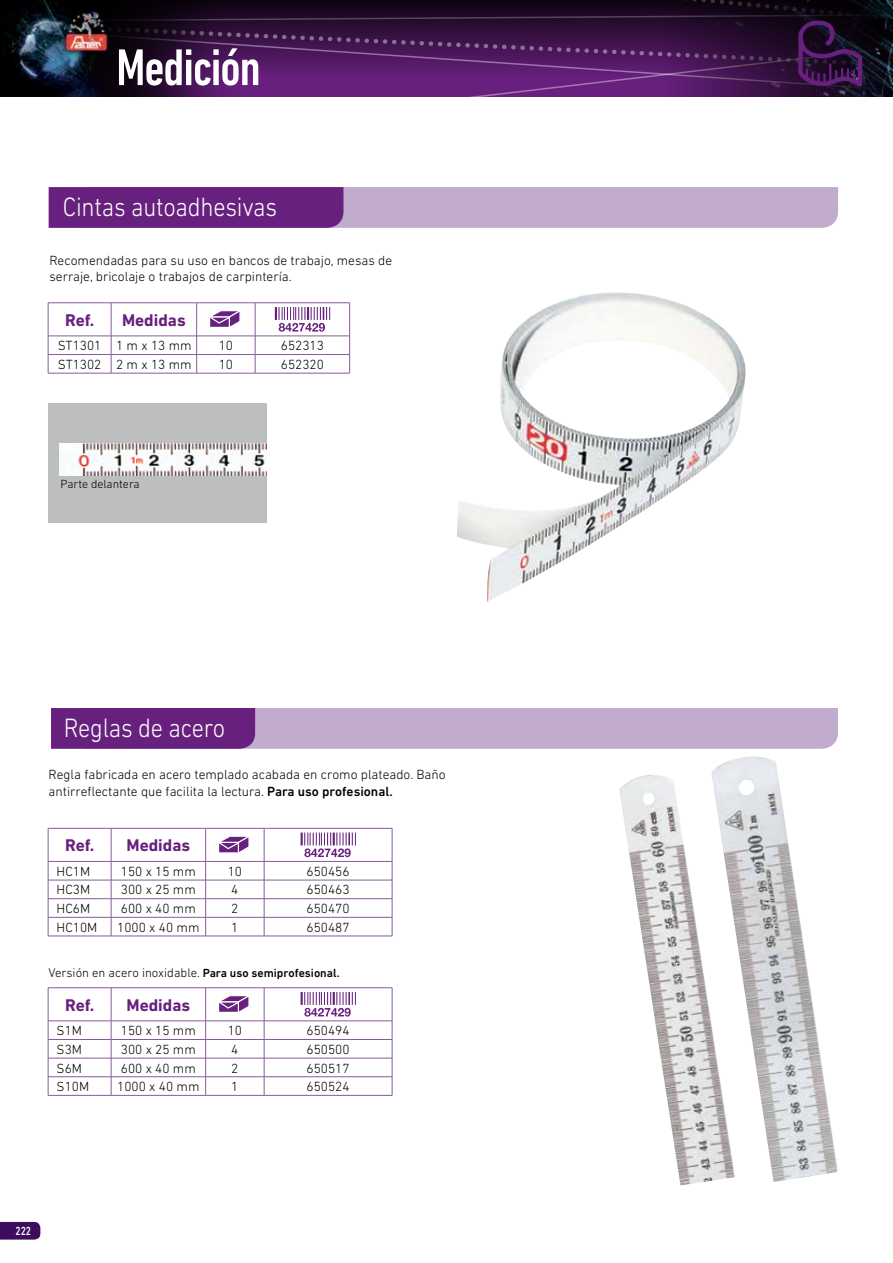
<style>
.page{position:relative;width:893px;height:1263px;background:#fff}
.page>*{position:absolute;margin:0;border:0;box-sizing:border-box;transform-origin:0 0}
.t1{font:500 condensed 52.5px "DIN Next LT Pro";letter-spacing:-.02em;color:#fff}
.t2{font:300 27px "DIN Next LT Pro";letter-spacing:-.01em;color:#fff;scale:.9 1}
.t3{font:700 17.25px "DIN Next LT Pro";color:#68207e}
.t4{font:300 13.5px/16.2px "DIN Next LT Pro";color:#000}
.t5{font:300 12.75px "DIN Next LT Pro";color:#000}
.t6{font:300 12px "DIN Next LT Pro";color:#000}
.t7{font:500 12px "DIN Next LT Pro";color:#fff;scale:.8 1}
.s1{font-weight:500}
.s2{font-weight:500;font-size:12px}
</style>
<div class="page">
<svg style="left:0;top:1222px;width:40px;height:17px"></svg>
<svg style="left:287px;top:87px;width:138px;height:10px"></svg>
<svg style="left:425px;top:0;width:237px;height:97px;background:#461754"></svg>
<img style="left:662px;top:0;width:231px;height:97px">
<img style="left:0;top:0;width:287px;height:97px">
<img style="left:64px;top:9px;width:30px;height:45px">
<svg style="left:94px;top:7px;width:799px;height:80px;background:#391544"></svg>
<svg style="left:51px;top:708px;width:787px;height:41px;background:#aa88b9"></svg>
<hr style="left:48px;top:936px;width:63px;height:1px;background:#875b9b">
<hr style="left:111px;top:936px;width:95px;height:1px;background:#875b9b">
<hr style="left:206px;top:936px;width:58px;height:1px;background:#875b9b">
<hr style="left:264px;top:936px;width:128px;height:1px;background:#875b9b">
<svg style="left:48px;top:828px;width:345px;height:108px"></svg>
<hr style="left:48px;top:987px;width:63px;height:1px;background:#875b9b">
<hr style="left:111px;top:987px;width:95px;height:1px;background:#875b9b">
<hr style="left:206px;top:987px;width:58px;height:1px;background:#875b9b">
<hr style="left:264px;top:987px;width:128px;height:1px;background:#875b9b">
<hr style="left:48px;top:1095px;width:63px;height:1px;background:#875b9b">
<hr style="left:111px;top:1095px;width:95px;height:1px;background:#875b9b">
<hr style="left:206px;top:1095px;width:58px;height:1px;background:#875b9b">
<hr style="left:264px;top:1095px;width:128px;height:1px;background:#875b9b">
<svg style="left:48px;top:988px;width:345px;height:107px"></svg>
<img style="left:711px;top:756px;width:127px;height:426px">
<img style="left:619px;top:775px;width:116px;height:410px">
<svg style="left:49px;top:187px;width:789px;height:41px;background:#a078b0"></svg>
<div style="left:49px;top:403px;width:218px;height:119px;background:#bcbec0"></div>
<hr style="left:48px;top:302px;width:63px;height:1px;background:#875b9b">
<hr style="left:111px;top:302px;width:86px;height:1px;background:#875b9b">
<hr style="left:197px;top:302px;width:58px;height:1px;background:#875b9b">
<hr style="left:255px;top:302px;width:95px;height:1px;background:#875b9b">
<hr style="left:48px;top:373px;width:63px;height:1px;background:#875b9b">
<hr style="left:111px;top:373px;width:86px;height:1px;background:#875b9b">
<hr style="left:197px;top:373px;width:58px;height:1px;background:#875b9b">
<hr style="left:255px;top:373px;width:95px;height:1px;background:#875b9b">
<svg style="left:48px;top:303px;width:302px;height:70px"></svg>
<img style="left:457px;top:292px;width:289px;height:310px">
<img style="left:59px;top:443px;width:208px;height:33px">
<h1 class="t1" style="left:116px;top:38px;width:146px">Medición</h1>
<h2 class="t2" style="left:63px;top:191px;width:240px">Cintas autoadhesivas</h2>
<p class="t4" style="left:49px;top:252px;width:344px">Recomendadas para su uso en bancos de trabajo, mesas de serraje, bricolaje o trabajos de carpintería.</p>
<p class="t3" style="left:65px;top:310px;width:31px">Ref.</p>
<p class="t3" style="left:122px;top:310px;width:65px">Medidas</p>
<p class="t4" style="left:58px;top:337px;width:135px">ST1301 1 m x 13 mm</p>
<p class="t4" style="left:219px;top:337px;width:16px">10</p>
<p class="t4" style="left:281px;top:337px;width:45px">652313</p>
<p class="t4" style="left:58px;top:356px;width:135px">ST1302 2 m x 13 mm</p>
<p class="t4" style="left:219px;top:356px;width:16px">10</p>
<p class="t4" style="left:281px;top:356px;width:45px">652320</p>
<p class="t6" style="left:61px;top:477px;width:80px">Parte delantera</p>
<h2 class="t2" style="left:64px;top:712px;width:181px">Reglas de acero</h2>
<p class="t4" style="left:49px;top:766px;width:398px">Regla fabricada en acero templado acabada en cromo plateado. Baño antirreflectante que facilita la lectura. <span class="s1">Para uso profesional.</span></p>
<p class="t3" style="left:65px;top:835px;width:31px">Ref.</p>
<p class="t3" style="left:127px;top:835px;width:65px">Medidas</p>
<p class="t4" style="left:57px;top:863px;width:35px">HC1M</p>
<p class="t4" style="left:121px;top:863px;width:77px">150 x 15 mm</p>
<p class="t4" style="left:228px;top:863px;width:16px">10</p>
<p class="t4" style="left:307px;top:863px;width:45px">650456</p>
<p class="t4" style="left:57px;top:882px;width:35px">HC3M</p>
<p class="t4" style="left:121px;top:882px;width:77px">300 x 25 mm</p>
<p class="t4" style="left:231px;top:882px;width:9px">4</p>
<p class="t4" style="left:307px;top:882px;width:45px">650463</p>
<p class="t4" style="left:57px;top:900px;width:35px">HC6M</p>
<p class="t4" style="left:121px;top:900px;width:77px">600 x 40 mm</p>
<p class="t4" style="left:231px;top:900px;width:9px">2</p>
<p class="t4" style="left:307px;top:900px;width:45px">650470</p>
<p class="t4" style="left:57px;top:919px;width:42px">HC10M</p>
<p class="t4" style="left:117px;top:919px;width:84px">1000 x 40 mm</p>
<p class="t4" style="left:231px;top:919px;width:9px">1</p>
<p class="t4" style="left:307px;top:919px;width:45px">650487</p>
<p class="t5" style="left:49px;top:965px;width:293px">Versión en acero inoxidable. <span class="s2">Para uso semiprofesional.</span></p>
<p class="t3" style="left:65px;top:995px;width:31px">Ref.</p>
<p class="t3" style="left:127px;top:995px;width:65px">Medidas</p>
<p class="t4" style="left:57px;top:1022px;width:27px">S1M</p>
<p class="t4" style="left:121px;top:1022px;width:77px">150 x 15 mm</p>
<p class="t4" style="left:228px;top:1022px;width:16px">10</p>
<p class="t4" style="left:307px;top:1022px;width:45px">650494</p>
<p class="t4" style="left:57px;top:1041px;width:27px">S3M</p>
<p class="t4" style="left:121px;top:1041px;width:77px">300 x 25 mm</p>
<p class="t4" style="left:231px;top:1041px;width:9px">4</p>
<p class="t4" style="left:307px;top:1041px;width:45px">650500</p>
<p class="t4" style="left:57px;top:1060px;width:27px">S6M</p>
<p class="t4" style="left:121px;top:1060px;width:77px">600 x 40 mm</p>
<p class="t4" style="left:231px;top:1060px;width:9px">2</p>
<p class="t4" style="left:307px;top:1060px;width:45px">650517</p>
<p class="t4" style="left:57px;top:1078px;width:34px">S10M</p>
<p class="t4" style="left:117px;top:1078px;width:84px">1000 x 40 mm</p>
<p class="t4" style="left:231px;top:1078px;width:9px">1</p>
<p class="t4" style="left:307px;top:1078px;width:45px">650524</p>
<p class="t7" style="left:15px;top:1223px;width:21px">222</p>
</div>
